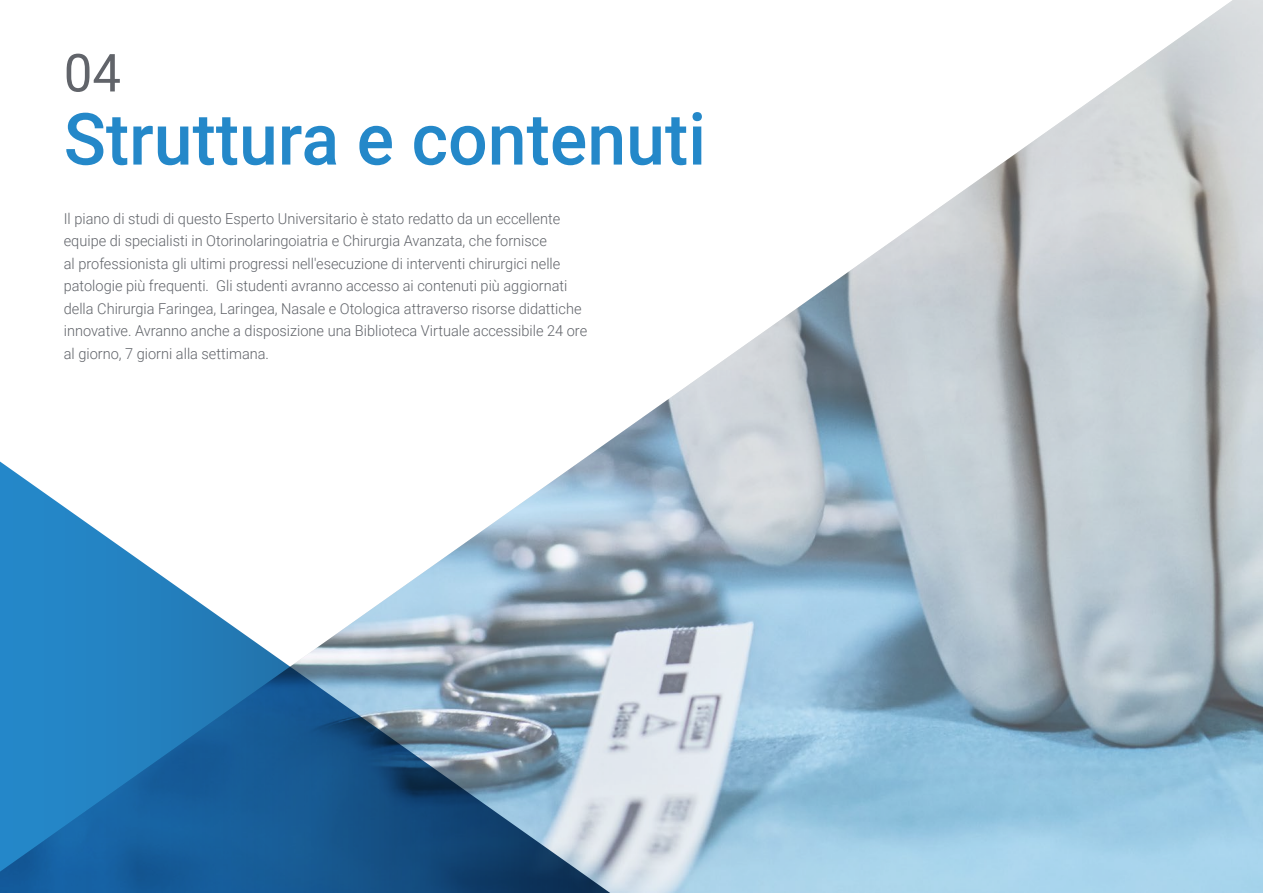
<style>
.page{position:relative;width:1263px;height:893px;background:#fff}
.page>*{position:absolute;margin:0;border:0;box-sizing:border-box;transform-origin:0 0}
.t1{font:500 72px "Roboto";color:#2488c9}
.t2{font:52.5px "Roboto";color:#61646a}
.t3{font:300 15px/22.5px "Roboto";color:#61646a}
</style>
<div class="page">
<img style="left:602px;top:0;width:661px;height:893px">
<svg style="left:0;top:446px;width:640px;height:447px"></svg>
<h2 class="t2" style="left:64px;top:36px;width:59px">04</h2>
<h1 class="t1" style="left:64px;top:89px;width:644px">Struttura e contenuti</h1>
<p class="t3" style="left:64px;top:207px;width:525px">Il piano di studi di questo Esperto Universitario è stato redatto da un eccellente equipe di specialisti in Otorinolaringoiatria e Chirurgia Avanzata, che fornisce<br>al professionista gli ultimi progressi nell'esecuzione di interventi chirurgici nelle patologie più frequenti. Gli studenti avranno accesso ai contenuti più aggiornati della Chirurgia Faringea, Laringea, Nasale e Otologica attraverso risorse didattiche innovative. Avranno anche a disposizione una Biblioteca Virtuale accessibile 24 ore al giorno, 7 giorni alla settimana.</p>
</div>
